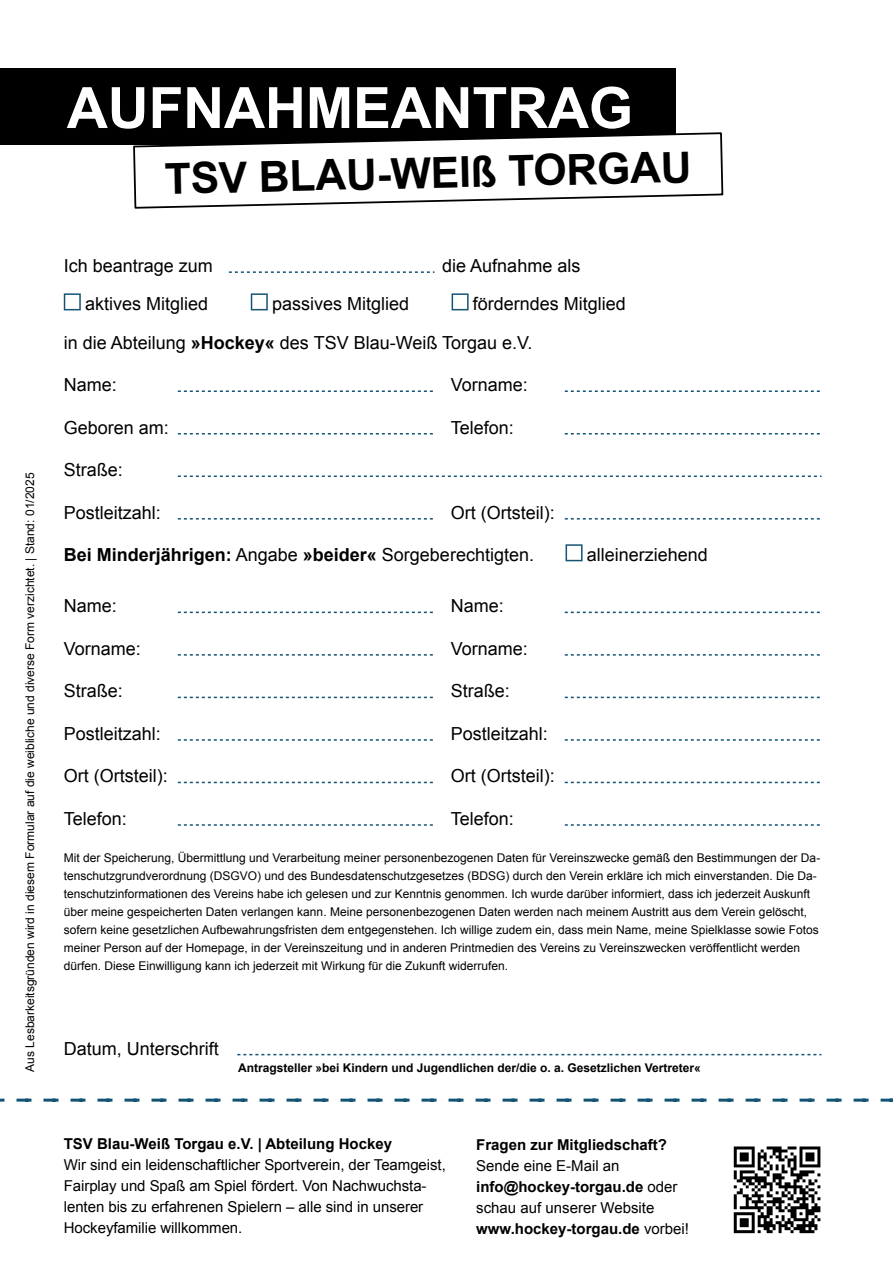
<style>
.page{position:relative;width:893px;height:1263px;background:#fff}
.page>*{position:absolute;margin:0;border:0;box-sizing:border-box;transform-origin:0 0}
.t1{font:57px "font 000000002 d 58 e 20 f";letter-spacing:-.005em;color:#fff}
.t2{font:42.75px "font 000000002 d 58 e 20 f";color:#000}
.t3{font:18px "font 000000002 d 58 e 20 f";color:#000}
.t4{font:15px/21px "font 000000002 d 58 e 20 f";letter-spacing:-.005em;color:#000}
.t5{font:12px/18px "font 000000002 d 58 e 20 f";color:#000}
</style>
<div class="page">
<div style="left:0;top:68px;width:676px;height:77px;background:#000"></div>
<svg style="left:133px;top:132px;width:591px;height:77px"></svg>
<svg style="left:0;top:1098px;width:893px;height:3px"></svg>
<svg style="left:230px;top:271px;width:204px;height:2px"></svg>
<svg style="left:179px;top:390px;width:254px;height:2px"></svg>
<svg style="left:566px;top:390px;width:254px;height:2px"></svg>
<svg style="left:179px;top:612px;width:254px;height:1px"></svg>
<svg style="left:179px;top:654px;width:254px;height:2px"></svg>
<svg style="left:179px;top:697px;width:254px;height:1px"></svg>
<svg style="left:179px;top:739px;width:254px;height:2px"></svg>
<svg style="left:179px;top:782px;width:254px;height:1px"></svg>
<svg style="left:179px;top:824px;width:254px;height:2px"></svg>
<svg style="left:238px;top:1054px;width:583px;height:1px"></svg>
<svg style="left:566px;top:612px;width:254px;height:1px"></svg>
<svg style="left:566px;top:654px;width:254px;height:2px"></svg>
<svg style="left:566px;top:697px;width:254px;height:1px"></svg>
<svg style="left:566px;top:739px;width:254px;height:2px"></svg>
<svg style="left:566px;top:782px;width:254px;height:1px"></svg>
<svg style="left:566px;top:824px;width:254px;height:2px"></svg>
<svg style="left:179px;top:433px;width:254px;height:1px"></svg>
<svg style="left:566px;top:433px;width:254px;height:1px"></svg>
<svg style="left:179px;top:475px;width:642px;height:2px"></svg>
<svg style="left:179px;top:518px;width:254px;height:1px"></svg>
<svg style="left:566px;top:518px;width:254px;height:1px"></svg>
<svg style="left:733px;top:1146px;width:88px;height:88px"></svg>
<svg style="left:64px;top:293px;width:17px;height:17px"></svg>
<svg style="left:251px;top:293px;width:17px;height:17px"></svg>
<svg style="left:452px;top:293px;width:17px;height:17px"></svg>
<svg style="left:566px;top:544px;width:17px;height:17px"></svg>
<p class="t5" style="left:21px;top:1071px;width:600px;rotate:-90deg">Aus Lesbarkeitsgründen wird in diesem Formular auf die weibliche und diverse Form verzichtet. | Stand: 01/2025</p>
<h1 class="t1" style="left:67px;top:76px;width:568px">AUFNAHMEANTRAG</h1>
<h2 class="t2" style="left:164px;top:154px;width:528px;rotate:-1deg">TSV BLAU-WEIß TORGAU</h2>
<h3 class="t3" style="left:64px;top:256px;width:151px">Ich beantrage zum</h3>
<h3 class="t3" style="left:85px;top:294px;width:125px">aktives Mitglied</h3>
<h3 class="t3" style="left:442px;top:256px;width:140px">die Aufnahme als</h3>
<h3 class="t3" style="left:272px;top:294px;width:139px">passives Mitglied</h3>
<h3 class="t3" style="left:473px;top:294px;width:154px">förderndes Mitglied</h3>
<h3 class="t3" style="left:64px;top:332px;width:470px">in die Abteilung »Hockey« des TSV Blau-Weiß Torgau e.V.</h3>
<h3 class="t3" style="left:64px;top:375px;width:55px">Name:</h3>
<h3 class="t3" style="left:64px;top:417px;width:107px">Geboren am:</h3>
<h3 class="t3" style="left:64px;top:460px;width:61px">Straße:</h3>
<h3 class="t3" style="left:451px;top:375px;width:79px">Vorname:</h3>
<h3 class="t3" style="left:451px;top:417px;width:65px">Telefon:</h3>
<h3 class="t3" style="left:64px;top:502px;width:99px">Postleitzahl:</h3>
<h3 class="t3" style="left:451px;top:502px;width:106px">Ort (Ortsteil):</h3>
<h3 class="t3" style="left:64px;top:545px;width:472px">Bei Minderjährigen: Angabe »beider« Sorgeberechtigten.</h3>
<h3 class="t3" style="left:64px;top:596px;width:55px">Name:</h3>
<h3 class="t3" style="left:64px;top:639px;width:79px">Vorname:</h3>
<h3 class="t3" style="left:64px;top:681px;width:61px">Straße:</h3>
<h3 class="t3" style="left:64px;top:724px;width:99px">Postleitzahl:</h3>
<h3 class="t3" style="left:64px;top:766px;width:106px">Ort (Ortsteil):</h3>
<h3 class="t3" style="left:64px;top:809px;width:65px">Telefon:</h3>
<h3 class="t3" style="left:451px;top:596px;width:55px">Name:</h3>
<h3 class="t3" style="left:451px;top:639px;width:79px">Vorname:</h3>
<h3 class="t3" style="left:451px;top:681px;width:61px">Straße:</h3>
<h3 class="t3" style="left:451px;top:724px;width:99px">Postleitzahl:</h3>
<h3 class="t3" style="left:451px;top:766px;width:106px">Ort (Ortsteil):</h3>
<h3 class="t3" style="left:451px;top:809px;width:65px">Telefon:</h3>
<h3 class="t3" style="left:587px;top:545px;width:123px">alleinerziehend</h3>
<p class="t5" style="left:64px;top:848px;width:758px">Mit der Speicherung, Übermittlung und Verarbeitung meiner personenbezogenen Daten für Vereinszwecke gemäß den Bestimmungen der Da&shy;tenschutzgrundverordnung (DSGVO) und des Bundesdatenschutzgesetzes (BDSG) durch den Verein erkläre ich mich einverstanden. Die Da&shy;tenschutzinformationen des Vereins habe ich gelesen und zur Kenntnis genommen. Ich wurde darüber informiert, dass ich jederzeit Auskunft über meine gespeicherten Daten verlangen kann. Meine personenbezogenen Daten werden nach meinem Austritt aus dem Verein gelöscht, sofern keine gesetzlichen Aufbewahrungsfristen dem entgegenstehen. Ich willige zudem ein, dass mein Name, meine Spielklasse sowie Fotos meiner Person auf der Homepage, in der Vereinszeitung und in anderen Printmedien des Vereins zu Vereinszwecken veröffentlicht werden dürfen. Diese Einwilligung kann ich jederzeit mit Wirkung für die Zukunft widerrufen.</p>
<h3 class="t3" style="left:64px;top:1038px;width:157px">Datum, Unterschrift</h3>
<p class="t5" style="left:238px;top:1058px;width:464px">Antragsteller »bei Kindern und Jugendlichen der/die o. a. Gesetzlichen Vertreter«</p>
<p class="t4" style="left:64px;top:1133px;width:384px">TSV Blau-Weiß Torgau e.V. | Abteilung Hockey<br>Wir sind ein leidenschaftlicher Sportverein, der Teamgeist, Fairplay und Spaß am Spiel fördert. Von Nachwuchsta&shy;lenten bis zu erfahrenen Spielern – alle sind in unserer Hockeyfamilie willkommen.</p>
<p class="t4" style="left:476px;top:1134px;width:214px">Fragen zur Mitgliedschaft?<br>Sende eine E-Mail an info@hockey-torgau.de oder schau auf unserer Website www.hockey-torgau.de vorbei!</p>
</div>
